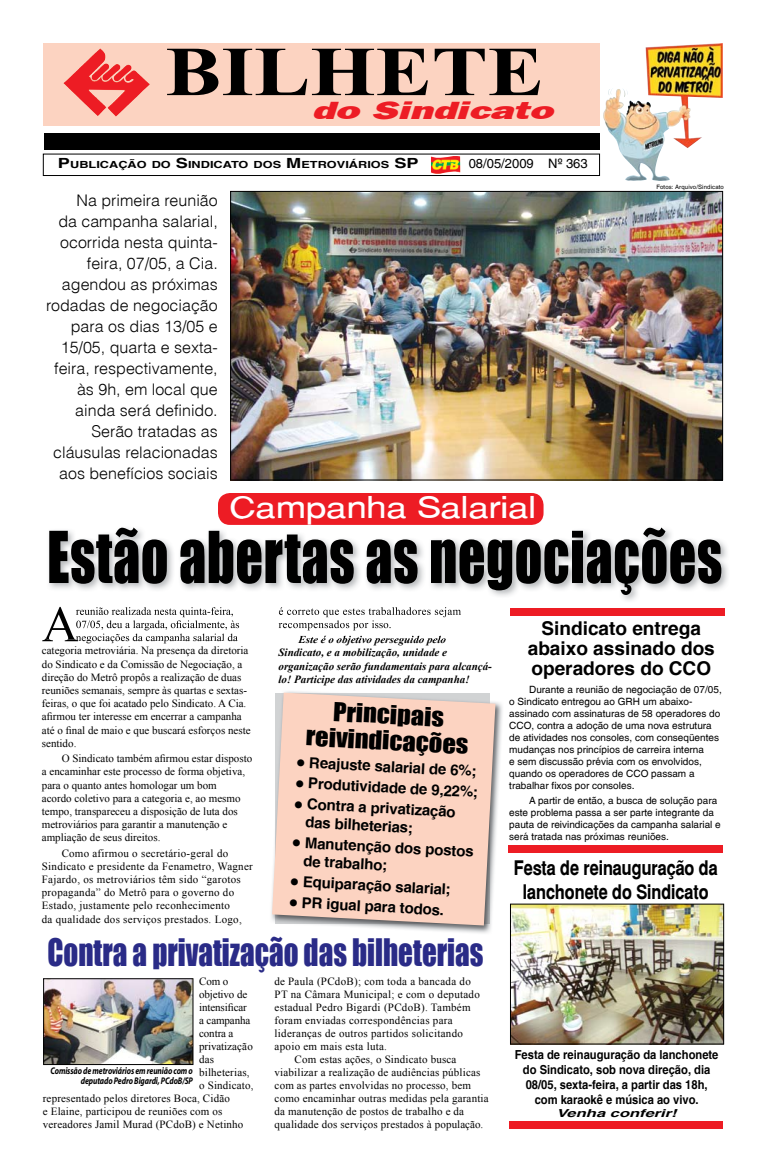
<style>
.page{position:relative;width:766px;height:1163px;background:#fff}
.page>*{position:absolute;margin:0;border:0;box-sizing:border-box;transform-origin:0 0}
.t1{font:700 70px "Times New Roman";color:#000;scale:1.2 1}
.t2{font:66px "Impact";letter-spacing:.01em;color:#000;scale:.82 1}
.t3{font:34.8px "Impact";color:#2a2b87;scale:.83 1}
.t4{font:30px "Switzerland Narrow Plain";letter-spacing:-.01em;color:#fff;scale:1.5 1}
.t5{font:italic 800 25px "Frankfurt Gothic";color:#ed1c24;scale:1.6 1}
.t6{font:24px/26px "Impact";color:#000;text-align:center;scale:1.1 1}
.t7{font:700 20px/24px "Switzerland Narrow";letter-spacing:-.01em;color:#000;text-align:center}
.t8{font:700 19px/20px "Switzerland";color:#000;text-align:center}
.t9{font:16px/21px "Switzerland Light Plain";color:#000;text-align:right}
.t10{font:700 15px/18px "Switzerland";color:#000}
.t11{font:13px "Switzerland Plain";color:#000}
.t12{font:700 12.4px/14.9px "Switzerland";color:#000;text-align:center;scale:.9 1}
.t13{font:11px/13.2px "Times New Roman";letter-spacing:.015em;color:#000}
.t14{font:italic 700 11px/13.2px "Times New Roman";color:#000}
.t15{font:11px "Times New Roman";letter-spacing:-.01em;color:#000}
.t16{font:italic 700 11px "Switzerland";color:#000;scale:1.5 1}
.t17{font:10px/12px "Switzerland Plain";color:#000}
.t18{font:700 9.8px "Switzerland";color:#000;scale:1.3 1}
.t19{font:italic 700 9.7px/10px "Myriad";letter-spacing:-.015em;color:#000;text-align:right;scale:.8 1}
.t20{font:6px "Switzerland Plain";letter-spacing:.02em;color:#000}
.s1{font-size:14px}
</style>
<div class="page">
<div style="left:43px;top:43px;width:556px;height:83px;background:#fcd3c1"></div>
<svg style="left:43px;top:153px;width:557px;height:23px"></svg>
<div style="left:45px;top:133px;width:555px;height:17px;background:#000"></div>
<img style="left:63px;top:48px;width:86px;height:69px">
<div style="left:218px;top:493px;width:325px;height:32px;background:#ed1c24;border-radius:12px"></div>
<img style="left:49px;top:528px;width:679px;height:103px">
<img style="left:47px;top:606px;width:31px;height:33px">
<img style="left:78px;top:607px;width:155px;height:10px">
<img style="left:78px;top:620px;width:161px;height:10px">
<img style="left:78px;top:633px;width:159px;height:6px">
<svg style="left:76px;top:607px;width:2px;height:32px"></svg>
<img style="left:279px;top:607px;width:182px;height:10px">
<img style="left:278px;top:620px;width:112px;height:10px">
<img style="left:300px;top:635px;width:146px;height:4px">
<img style="left:633px;top:43px;width:89px;height:71px">
<img style="left:431px;top:156px;width:29px;height:18px">
<img style="left:271px;top:691px;width:238px;height:242px">
<svg style="left:272px;top:692px;width:223px;height:233px;background:#f6d1c1"></svg>
<div style="left:510px;top:608px;width:214px;height:8px;background:#ed1c24"></div>
<img style="left:230px;top:191px;width:493px;height:289px">
<div style="left:509px;top:1121px;width:213px;height:7px;background:#ed1c24"></div>
<div style="left:508px;top:844px;width:214px;height:8px;background:#ed1c24"></div>
<img style="left:43px;top:978px;width:150px;height:86px">
<img style="left:510px;top:903px;width:214px;height:141px">
<h1 class="t1" style="left:165px;top:23px;width:317px">BILHETE</h1>
<h3 class="t5" style="left:311px;top:96px;width:152px">do Sindicato</h3>
<p class="t18" style="left:58px;top:159px;width:279px"><span class="s1">P</span>UBLICAÇÃO DO <span class="s1">S</span>INDICATO DOS <span class="s1">M</span>ETROVIÁRIOS <span class="s1">SP</span></p>
<p class="t11" style="left:468px;top:155px;width:121px">08/05/2009 Nº 363</p>
<p class="t9" style="left:46px;top:190px;width:173px">Na primeira reunião<br>da campanha salarial, ocorrida nesta quinta&shy;feira, 07/05, a Cia. agendou as próximas rodadas de negociação para os dias 13/05 e<br>15/05, quarta e sexta&shy;feira, respectivamente, às 9h, em local que ainda será definido.<br>Serão tratadas as cláusulas relacionadas aos benefícios sociais</p>
<p class="t20" style="left:656px;top:183px;width:69px">Fotos: Arquivo/Sindicato</p>
<h3 class="t4" style="left:229px;top:488px;width:206px">Campanha Salarial</h3>
<h2 class="t2" style="left:47px;top:506px;width:824px">Estão abertas as negociações</h2>
<p class="t13" style="left:42px;top:630px;width:210px;text-indent:34px">negociações da campanha salarial da categoria metroviária. Na presença da diretoria do Sindicato e da Comissão de Negociação, a direção do Metrô propôs a realização de duas reuniões semanais, sempre às quartas e sextas&shy;feiras, o que foi acatado pelo Sindicato. A Cia. afirmou ter interesse em encerrar a campanha até o final de maio e que buscará esforços neste sentido.</p>
<p class="t13" style="left:42px;top:751px;width:212px;text-indent:20px">O Sindicato também afirmou estar disposto a encaminhar este processo de forma objetiva, para o quanto antes homologar um bom<br>acordo coletivo para a categoria e, ao mesmo tempo, transpareceu a disposição de luta dos metroviários para garantir a manutenção e ampliação de seus direitos.</p>
<p class="t13" style="left:42px;top:846px;width:212px;text-indent:20px">Como afirmou o secretário-geral do Sindicato e presidente da Fenametro, Wagner Fajardo, os metroviários têm sido “garotos propaganda” do Metrô para o governo do Estado, justamente pelo reconhecimento<br>da qualidade dos serviços prestados. Logo,</p>
<p class="t14" style="left:278px;top:632px;width:215px;text-indent:20px">Este é o objetivo perseguido pelo Sindicato, e a mobilização, unidade e organização serão fundamentais para alcançá&shy;lo! Participe das atividades da campanha!</p>
<h3 class="t6" style="left:308px;top:696px;width:149px;rotate:3deg">Principais reivindicações</h3>
<h3 class="t10" style="left:297px;top:752px;width:182px;rotate:3deg">● Reajuste salarial de 6%;</h3>
<h3 class="t10" style="left:296px;top:773px;width:184px;rotate:3deg">● Produtividade de 9,22%;</h3>
<h3 class="t10" style="left:306px;top:794px;width:151px;text-indent:-12px;rotate:3deg">● Contra a privatização das bilheterias;</h3>
<h3 class="t10" style="left:304px;top:833px;width:171px;text-indent:-12px;rotate:3deg">● Manutenção dos postos de trabalho;</h3>
<h3 class="t10" style="left:290px;top:871px;width:162px;rotate:3deg">● Equiparação salarial;</h3>
<h3 class="t10" style="left:289px;top:892px;width:157px;rotate:3deg">● PR igual para todos.</h3>
<h3 class="t3" style="left:47px;top:924px;width:526px">Contra a privatização das bilheterias</h3>
<p class="t13" style="left:199px;top:974px;width:31px">Com o</p>
<p class="t15" style="left:199px;top:987px;width:50px">objetivo de</p>
<p class="t15" style="left:199px;top:1000px;width:49px">intensificar</p>
<p class="t15" style="left:199px;top:1013px;width:53px">a campanha</p>
<p class="t13" style="left:199px;top:1026px;width:36px">contra a</p>
<p class="t15" style="left:199px;top:1039px;width:55px">privatização</p>
<p class="t13" style="left:199px;top:1052px;width:16px">das</p>
<p class="t13" style="left:199px;top:1065px;width:52px">bilheterias,</p>
<p class="t13" style="left:199px;top:1078px;width:56px">o Sindicato,</p>
<p class="t13" style="left:43px;top:1091px;width:188px">representado pelos diretores Boca, Cidão</p>
<p class="t13" style="left:43px;top:1104px;width:181px">e Elaine, participou de reuniões com os</p>
<p class="t13" style="left:43px;top:1117px;width:202px">vereadores Jamil Murad (PCdoB) e Netinho</p>
<p class="t19" style="left:50px;top:1065px;width:179px">Comissão de metroviários em reunião com o deputado Pedro Bigardi, PCdoB/SP</p>
<p class="t13" style="left:274px;top:974px;width:198px">de Paula (PCdoB); com toda a bancada do</p>
<p class="t13" style="left:274px;top:987px;width:207px">PT na Câmara Municipal; e com o deputado</p>
<p class="t13" style="left:274px;top:1000px;width:197px">estadual Pedro Bigardi (PCdoB). Também</p>
<p class="t13" style="left:274px;top:1013px;width:179px">foram enviadas correspondências para</p>
<p class="t13" style="left:274px;top:1026px;width:190px">lideranças de outros partidos solicitando</p>
<p class="t13" style="left:274px;top:1039px;width:114px">apoio em mais esta luta.</p>
<p class="t13" style="left:294px;top:1052px;width:163px">Com estas ações, o Sindicato busca</p>
<p class="t13" style="left:274px;top:1065px;width:207px">viabilizar a realização de audiências públicas</p>
<p class="t13" style="left:274px;top:1078px;width:198px">com as partes envolvidas no processo, bem</p>
<p class="t13" style="left:274px;top:1091px;width:215px">como encaminhar outras medidas pela garantia</p>
<p class="t13" style="left:274px;top:1104px;width:191px">da manutenção de postos de trabalho e da</p>
<p class="t13" style="left:274px;top:1117px;width:210px">qualidade dos serviços prestados à população.</p>
<h3 class="t8" style="left:527px;top:617px;width:188px">Sindicato entrega abaixo assinado dos operadores do CCO</h3>
<p class="t17" style="left:509px;top:683px;width:214px;text-indent:20px">Durante a reunião de negociação de 07/05, o Sindicato entregou ao GRH um abaixo&shy;assinado com assinaturas de 58 operadores do CCO, contra a adoção de uma nova estrutura de atividades nos consoles, com conseqüentes mudanças nos princípios de carreira interna<br>e sem discussão prévia com os envolvidos, quando os operadores de CCO passam a trabalhar fixos por consoles.</p>
<p class="t17" style="left:509px;top:793px;width:213px;text-indent:20px">A partir de então, a busca de solução para este problema passa a ser parte integrante da pauta de reivindicações da campanha salarial e será tratada nas próximas reuniões.</p>
<h3 class="t7" style="left:513px;top:855px;width:205px">Festa de reinauguração da lanchonete do Sindicato</h3>
<p class="t12" style="left:514px;top:1046px;width:228px">Festa de reinauguração da lanchonete do Sindicato, sob nova direção, dia 08/05, sexta-feira, a partir das 18h, com karaokê e música ao vivo.</p>
<p class="t16" style="left:556px;top:1106px;width:82px">Venha conferir!</p>
</div>
